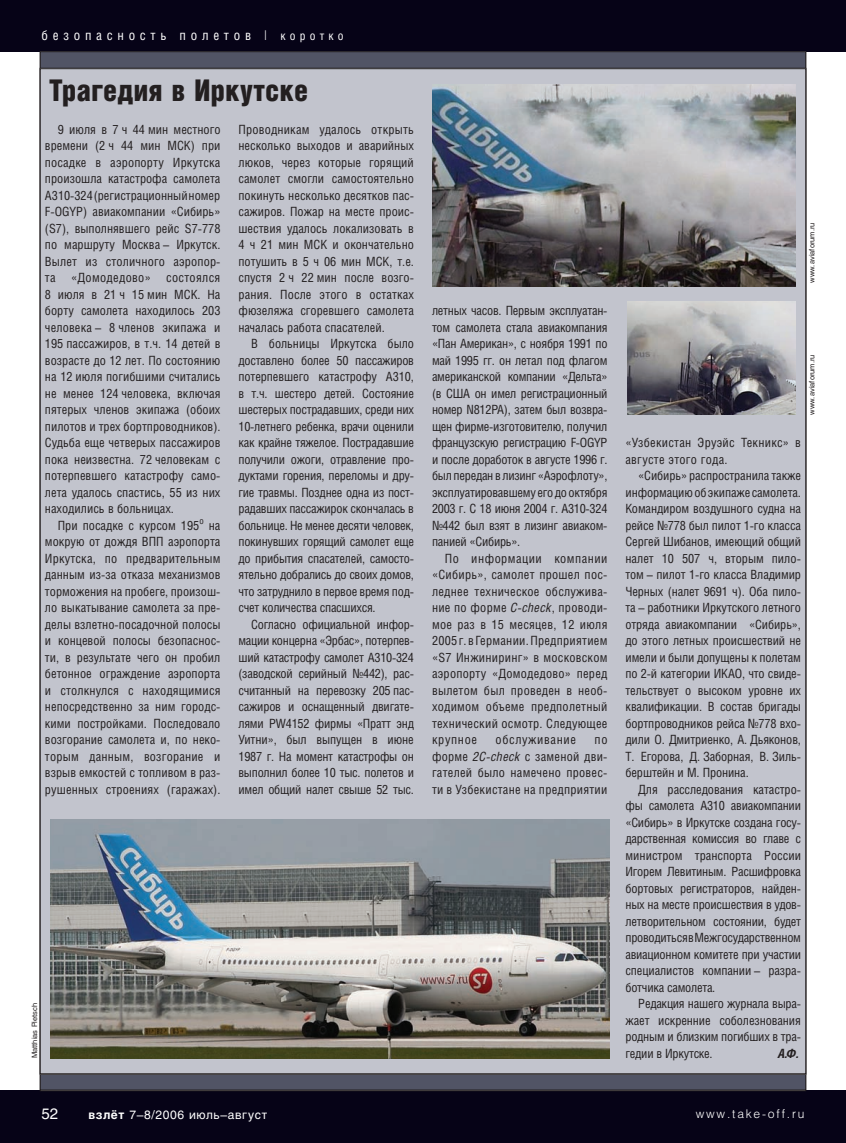
<style>
.page{position:relative;width:846px;height:1143px;background:#fff}
.page>*{position:absolute;margin:0;border:0;box-sizing:border-box;transform-origin:0 0}
.t1{font:900 30px "Helios Cond";color:#231f20}
.t2{font:15px "Helios";color:#fff}
.t3{font:13.5px "Helios Cond";letter-spacing:.35em;color:#fff}
.t4{font:12.75px/16.5px "Helios Cond";color:#231f20;text-align:justify}
.t5{font:12.75px/16.5px "Helios Cond";letter-spacing:.02em;color:#231f20}
.t6{font:12.75px "Helios Cond";letter-spacing:.025em;color:#231f20}
.t7{font:12.75px "Helios Cond";letter-spacing:.05em;color:#231f20}
.t8{font:italic 700 12.75px "Helios Cond";color:#231f20}
.t9{font:12px "Helios";letter-spacing:.05em;color:#fff}
.t10{font:300 12px "Helios";letter-spacing:.15em;color:#fff}
.t11{font:9px "Helios Cond";color:#231f20}
.t12{font:7.2px "Helios";color:#231f20;scale:1.04 1}
.s1{font-weight:300}
.s2{font-size:12px}
.s3{font-style:italic}
.s4{font-weight:700}
</style>
<div class="page">
<div style="left:0;top:0;width:845px;height:51px;background:#060317"></div>
<div style="left:0;top:1090px;width:845px;height:53px;background:#060317"></div>
<hr style="left:845px;top:0;width:1px;height:51px;background:#060317">
<div style="left:40px;top:52px;width:765px;height:1038px;background:#515465"></div>
<div style="left:40px;top:69px;width:765px;height:1005px;background:#c2c4cd"></div>
<img style="left:50px;top:820px;width:560px;height:238px">
<img style="left:432px;top:85px;width:363px;height:201px">
<img style="left:628px;top:302px;width:167px;height:113px">
<p class="t3" style="left:42px;top:27px;width:303px">безопасность полетов <span class="s1">|</span> <span class="s2">коротко</span></p>
<h1 class="t1" style="left:49px;top:73px;width:260px">Трагедия в Иркутске</h1>
<p class="t4" style="left:58px;top:121px;width:164px">9 июля в 7 ч 44 мин местного</p>
<p class="t4" style="left:45px;top:137px;width:177px">времени (2 ч 44 мин МСК) при</p>
<p class="t4" style="left:45px;top:154px;width:177px">посадке в аэропорту Иркутска</p>
<p class="t4" style="left:45px;top:170px;width:177px">произошла катастрофа самолета</p>
<p class="t4" style="left:45px;top:187px;width:177px">А310-324 (регистрационный номер</p>
<p class="t4" style="left:45px;top:203px;width:177px">F-OGYP) авиакомпании «Сибирь»</p>
<p class="t4" style="left:45px;top:220px;width:177px">(S7), выполнявшего рейс S7-778</p>
<p class="t4" style="left:45px;top:236px;width:177px">по маршруту Москва – Иркутск.</p>
<p class="t4" style="left:45px;top:253px;width:177px">Вылет из столичного аэропор-</p>
<p class="t6" style="left:45px;top:270px;width:177px">та «Домодедово» состоялся</p>
<p class="t4" style="left:45px;top:286px;width:177px">8 июля в 21 ч 15 мин МСК. На</p>
<p class="t4" style="left:45px;top:302px;width:177px">борту самолета находилось 203</p>
<p class="t4" style="left:45px;top:319px;width:177px">человека – 8 членов экипажа и</p>
<p class="t4" style="left:45px;top:335px;width:177px">195 пассажиров, в т.ч. 14 детей в</p>
<p class="t4" style="left:45px;top:352px;width:177px">возрасте до 12 лет. По состоянию</p>
<p class="t4" style="left:45px;top:368px;width:177px">на 12 июля погибшими считались</p>
<p class="t4" style="left:45px;top:385px;width:177px">не менее 124 человека, включая</p>
<p class="t4" style="left:45px;top:401px;width:177px">пятерых членов экипажа (обоих</p>
<p class="t4" style="left:45px;top:418px;width:177px">пилотов и трех бортпроводников).</p>
<p class="t4" style="left:45px;top:434px;width:177px">Судьба еще четверых пассажиров</p>
<p class="t4" style="left:45px;top:451px;width:177px">пока неизвестна. 72 человекам с</p>
<p class="t4" style="left:45px;top:467px;width:177px">потерпевшего катастрофу само-</p>
<p class="t4" style="left:45px;top:484px;width:177px">лета удалось спастись, 55 из них</p>
<p class="t4" style="left:45px;top:500px;width:130px">находились в больницах.</p>
<p class="t4" style="left:58px;top:517px;width:143px">При посадке с курсом 195</p>
<p class="t11" style="left:199px;top:515px;width:6px">о</p>
<p class="t4" style="left:45px;top:517px;width:177px;text-indent:164px">на мокрую от дождя ВПП аэропорта Иркутска, по предварительным данным из-за отказа механизмов торможения на пробеге, произош&shy;ло выкатывание самолета за пре&shy;делы взлетно-посадочной полосы и концевой полосы безопаснос&shy;ти, в результате чего он пробил бетонное ограждение аэропорта и столкнулся с находящимися непосредственно за ним городс&shy;кими постройками. Последовало возгорание самолета и, по неко&shy;торым данным, возгорание и взрыв емкостей с топливом в раз&shy;рушенных строениях (гаражах).</p>
<p class="t4" style="left:238px;top:121px;width:177px">Проводникам удалось открыть несколько выходов и аварийных люков, через которые горящий самолет смогли самостоятельно покинуть несколько десятков пас&shy;сажиров. Пожар на месте проис&shy;шествия удалось локализовать в 4 ч 21 мин МСК и окончательно потушить в 5 ч 06 мин МСК, т.е. спустя 2 ч 22 мин после возго&shy;рания. После этого в остатках фюзеляжа сгоревшего самолета началась работа спасателей.</p>
<p class="t4" style="left:238px;top:335px;width:177px;text-indent:13px">В больницы Иркутска было доставлено более 50 пассажиров потерпевшего катастрофу А310, в т.ч. шестеро детей. Состояние шестерых пострадавших, среди них 10-летнего ребенка, врачи оценили как крайне тяжелое. Пострадавшие получили ожоги, отравление про&shy;дуктами горения, переломы и дру&shy;гие травмы. Позднее одна из пост&shy;радавших пассажирок скончалась в больнице. Не менее десяти человек, покинувших горящий самолет еще до прибытия спасателей, самосто&shy;ятельно добрались до своих домов, что затруднило в первое время под&shy;счет количества спасшихся.</p>
<p class="t4" style="left:238px;top:616px;width:177px;text-indent:13px">Согласно официальной инфор&shy;мации концерна «Эрбас», потерпев&shy;ший катастрофу самолет А310-324 (заводской серийный №442), рас&shy;считанный на перевозку 205 пас&shy;сажиров и оснащенный двигате&shy;лями PW4152 фирмы «Пратт энд Уитни», был выпущен в июне 1987 г. На момент катастрофы он выполнил более 10 тыс. полетов и имел общий налет свыше 52 тыс.</p>
<p class="t4" style="left:432px;top:302px;width:177px">летных часов. Первым эксплуатан&shy;том самолета стала авиакомпания «Пан Американ», с ноября 1991 по май 1995 гг. он летал под флагом американской компании «Дельта» (в США он имел регистрационный номер N812PA), затем был возвра&shy;щен фирме-изготовителю, получил французскую регистрацию F-OGYP и после доработок в августе 1996 г. был передан в лизинг «Аэрофлоту», эксплуатировавшему его до октября 2003 г. С 18 июня 2004 г. А310-324 №442 был взят в лизинг авиаком&shy;панией «Сибирь».</p>
<p class="t4" style="left:432px;top:550px;width:177px;text-indent:13px">По информации компании «Сибирь», самолет прошел пос&shy;леднее техническое обслужива&shy;ние по форме <span class="s3">C-check</span>, проводи&shy;мое раз в 15 месяцев, 12 июля 2005 г. в Германии. Предприятием «S7 Инжиниринг» в московском аэропорту «Домодедово» перед вылетом был проведен в необ&shy;ходимом объеме предполетный технический осмотр. Следующее крупное</p>
<p class="t7" style="left:495px;top:732px;width:82px">обслуживание</p>
<p class="t4" style="left:432px;top:731px;width:177px;text-indent:162px">по форме <span class="s3">2C-check</span> с заменой дви&shy;гателей было намечено провес&shy;ти в Узбекистане на предприятии</p>
<p class="t12" style="left:30px;top:1058px;width:55px;rotate:-90deg">Matthias Pietsch</p>
<p class="t12" style="left:807px;top:283px;width:60px;rotate:-90deg">www.aviaforum.ru</p>
<p class="t12" style="left:807px;top:415px;width:60px;rotate:-90deg">www.aviaforum.ru</p>
<p class="t5" style="left:625px;top:434px;width:177px">«Узбекистан Эруэйс Текникс» в августе этого года.</p>
<p class="t4" style="left:625px;top:467px;width:177px;text-indent:13px">«Сибирь» распространила также информацию об экипаже самолета.<br>Командиром воздушного судна на рейсе №778 был пилот 1-го класса Сергей Шибанов, имеющий общий налет 10 507 ч, вторым пило&shy;том – пилот 1-го класса Владимир Черных (налет 9691 ч). Оба пило&shy;та – работники Иркутского летного отряда авиакомпании «Сибирь», до этого летных происшествий не имели и были допущены к полетам по 2-й категории ИКАО, что свиде&shy;тельствует о высоком уровне их квалификации. В состав бригады бортпроводников рейса №778 вхо&shy;дили О. Дмитриенко, А. Дьяконов, Т. Егорова, Д. Заборная, В. Зиль&shy;берштейн и М. Пронина.</p>
<p class="t4" style="left:625px;top:781px;width:177px;text-indent:13px">Для расследования катастро&shy;фы самолета А310 авиакомпании «Сибирь» в Иркутске создана госу&shy;дарственная комиссия во главе с министром транспорта России Игорем Левитиным. Расшифровка бортовых регистраторов, найден&shy;ных на месте происшествия в удов&shy;летворительном состоянии, будет проводиться в Межгосударственном авиационном комитете при участии специалистов компании – разра&shy;ботчика самолета.</p>
<p class="t4" style="left:625px;top:995px;width:177px;text-indent:13px">Редакция нашего журнала выра&shy;жает искренние соболезнования родным и близким погибших в тра&shy;гедии в Иркутске.</p>
<p class="t8" style="left:778px;top:1046px;width:21px">А.Ф.</p>
<p class="t2" style="left:42px;top:1105px;width:18px">52</p>
<p class="t9" style="left:88px;top:1107px;width:180px"><span class="s4">взлёт</span> 7–8/2006 июль–август</p>
<p class="t10" style="left:695px;top:1107px;width:110px">www.take-off.ru</p>
</div>
